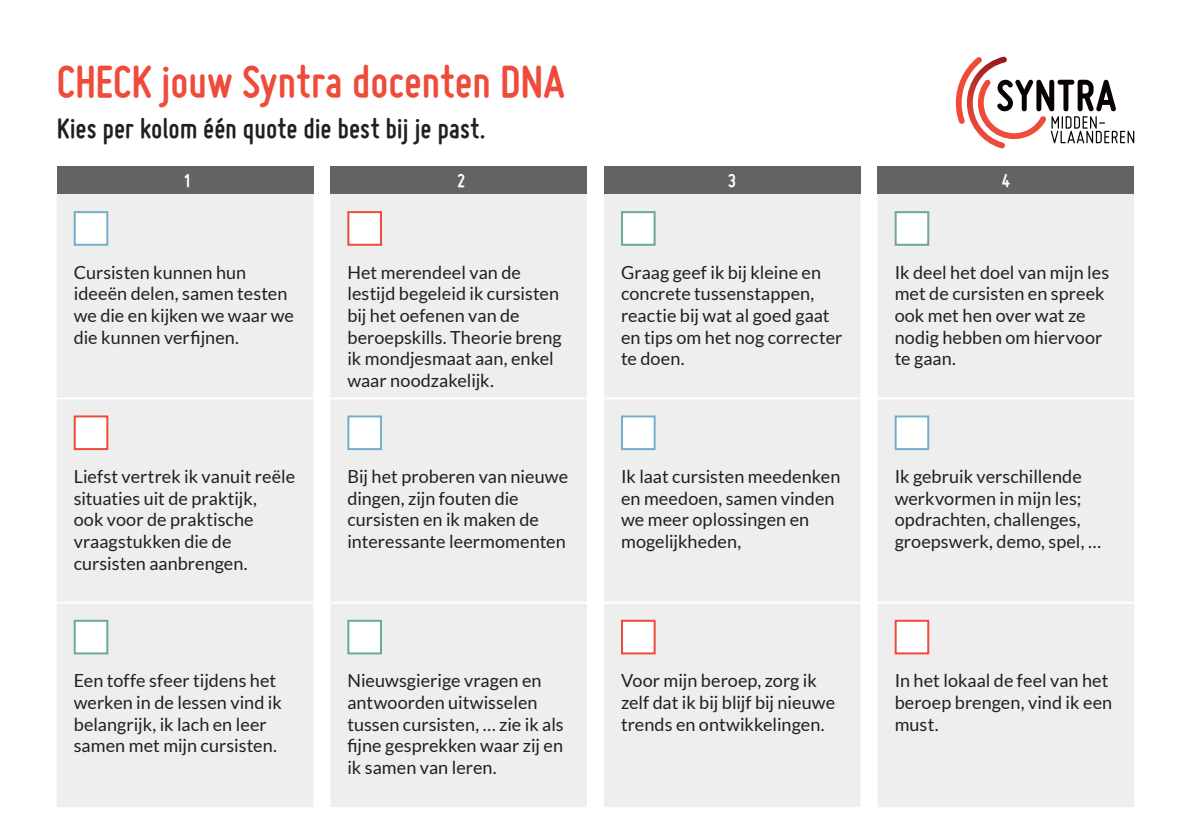
<style>
.page{position:relative;width:1191px;height:840px;background:#fff}
.page>*{position:absolute;margin:0;border:0;box-sizing:border-box;transform-origin:0 0}
.t1{font:700 48px "Miso";color:#ef4b3a}
.t2{font:700 30px "Miso";color:#231f20}
.t3{font:700 20px "Miso";color:#fff}
.t4{font:18px/21.6px "Lato";letter-spacing:.005em;color:#231f20}
</style>
<div class="page">
<div style="left:57px;top:194px;width:256px;height:612px;background:#eeeeef"></div>
<hr style="left:57px;top:397px;width:256px;height:2px;background:#fff">
<hr style="left:57px;top:601px;width:256px;height:2px;background:#fff">
<div style="left:74px;top:211px;width:34px;height:34px;background:#fff;border:2px solid #75aecc"></div>
<div style="left:74px;top:415px;width:34px;height:35px;background:#fff;border:2px solid #ef4b3a"></div>
<div style="left:74px;top:619px;width:34px;height:35px;background:#fff;border:2px solid #6ca89b"></div>
<div style="left:604px;top:194px;width:256px;height:612px;background:#eeeeef"></div>
<hr style="left:604px;top:397px;width:256px;height:2px;background:#fff">
<hr style="left:604px;top:601px;width:256px;height:2px;background:#fff">
<div style="left:621px;top:211px;width:34px;height:34px;background:#fff;border:2px solid #6ca89b"></div>
<div style="left:621px;top:415px;width:34px;height:35px;background:#fff;border:2px solid #75aecc"></div>
<div style="left:621px;top:619px;width:34px;height:35px;background:#fff;border:2px solid #ef4b3a"></div>
<div style="left:330px;top:194px;width:257px;height:612px;background:#eeeeef"></div>
<hr style="left:330px;top:397px;width:257px;height:2px;background:#fff">
<hr style="left:330px;top:601px;width:257px;height:2px;background:#fff">
<div style="left:347px;top:211px;width:35px;height:34px;background:#fff;border:2px solid #ef4b3a"></div>
<div style="left:347px;top:415px;width:35px;height:35px;background:#fff;border:2px solid #75aecc"></div>
<div style="left:347px;top:619px;width:35px;height:35px;background:#fff;border:2px solid #6ca89b"></div>
<div style="left:878px;top:194px;width:256px;height:612px;background:#eeeeef"></div>
<hr style="left:877px;top:397px;width:257px;height:2px;background:#fff">
<hr style="left:877px;top:601px;width:257px;height:2px;background:#fff">
<div style="left:894px;top:211px;width:35px;height:34px;background:#fff;border:2px solid #6ca89b"></div>
<div style="left:894px;top:415px;width:35px;height:35px;background:#fff;border:2px solid #75aecc"></div>
<div style="left:894px;top:619px;width:35px;height:35px;background:#fff;border:2px solid #ef4b3a"></div>
<div style="left:57px;top:167px;width:256px;height:27px;background:#636366"></div>
<div style="left:330px;top:167px;width:257px;height:27px;background:#636366"></div>
<div style="left:604px;top:167px;width:256px;height:27px;background:#636366"></div>
<div style="left:877px;top:167px;width:257px;height:27px;background:#636366"></div>
<svg style="left:955px;top:57px;width:179px;height:91px"></svg>
<h1 class="t1" style="left:57px;top:54px;width:509px">CHECK jouw Syntra docenten DNA</h1>
<h2 class="t2" style="left:57px;top:112px;width:430px">Kies per kolom één quote die best bij je past.</h2>
<p class="t3" style="left:183px;top:169px;width:10px">1</p>
<p class="t3" style="left:457px;top:169px;width:10px">2</p>
<p class="t3" style="left:728px;top:169px;width:10px">3</p>
<p class="t3" style="left:1001px;top:169px;width:10px">4</p>
<p class="t4" style="left:74px;top:261px;width:222px">Cursisten kunnen hun ideeën delen, samen testen we die en kijken we waar we die kunnen verfijnen.</p>
<p class="t4" style="left:74px;top:465px;width:223px">Liefst vertrek ik vanuit reële situaties uit de praktijk,<br>ook voor de praktische vraagstukken die de cursisten aanbrengen.</p>
<p class="t4" style="left:74px;top:669px;width:210px">Een toffe sfeer tijdens het werken in de lessen vind ik belangrijk, ik lach en leer samen met mijn cursisten.</p>
<p class="t4" style="left:347px;top:261px;width:216px">Het merendeel van de lestijd begeleid ik cursisten bij het oefenen van de beroepskills. Theorie breng ik mondjesmaat aan, enkel waar noodzakelijk.</p>
<p class="t4" style="left:347px;top:465px;width:222px">Bij het proberen van nieuwe dingen, zijn fouten die cursisten en ik maken de interessante leermomenten</p>
<p class="t4" style="left:347px;top:669px;width:218px">Nieuwsgierige vragen en antwoorden uitwisselen tussen cursisten, … zie ik als fijne gesprekken waar zij en ik samen van leren.</p>
<p class="t4" style="left:621px;top:261px;width:223px">Graag geef ik bij kleine en concrete tussenstappen, reactie bij wat al goed gaat en tips om het nog correcter te doen.</p>
<p class="t4" style="left:621px;top:465px;width:221px">Ik laat cursisten meedenken en meedoen, samen vinden we meer oplossingen en mogelijkheden,</p>
<p class="t4" style="left:621px;top:669px;width:216px">Voor mijn beroep, zorg ik zelf dat ik bij blijf bij nieuwe trends en ontwikkelingen.</p>
<p class="t4" style="left:894px;top:261px;width:216px">Ik deel het doel van mijn les met de cursisten en spreek ook met hen over wat ze nodig hebben om hiervoor te gaan.</p>
<p class="t4" style="left:894px;top:465px;width:208px">Ik gebruik verschillende werkvormen in mijn les; opdrachten, challenges, groepswerk, demo, spel, …</p>
<p class="t4" style="left:894px;top:669px;width:219px">In het lokaal de feel van het beroep brengen, vind ik een must.</p>
</div>
